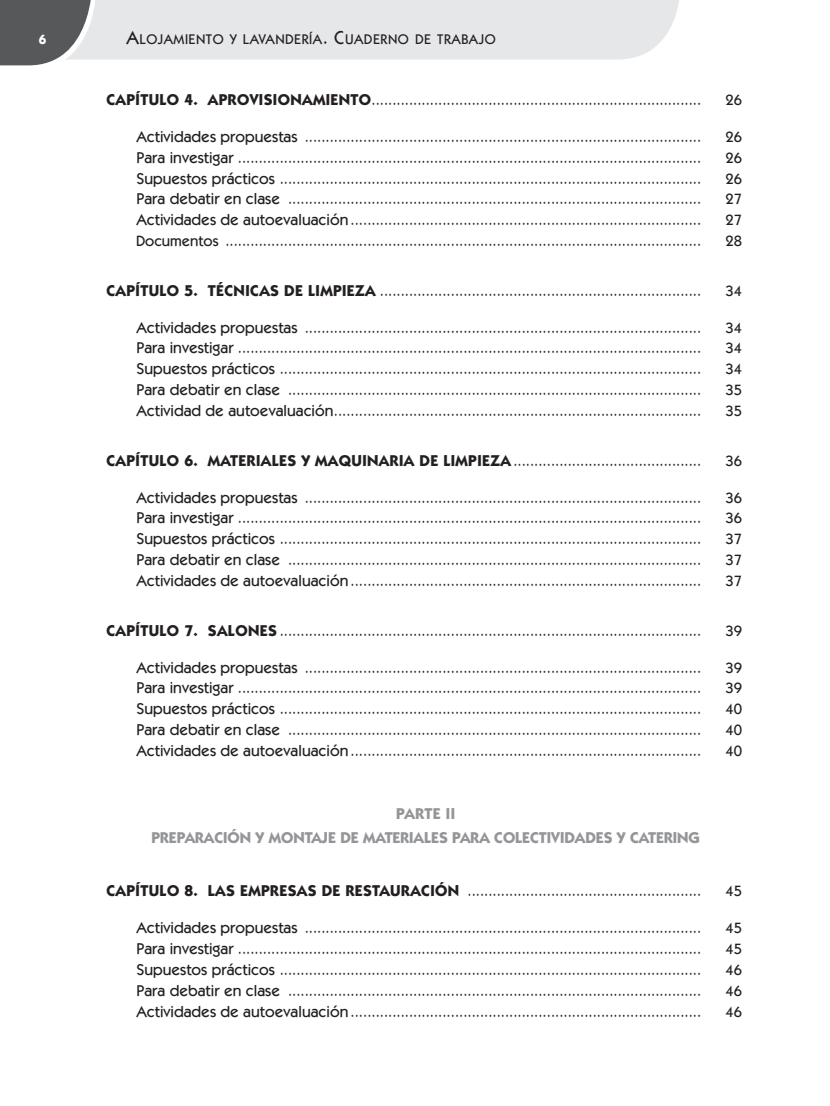
<style>
.page{position:relative;width:830px;height:1106px;background:#fff}
.page>*{position:absolute;margin:0;border:0;box-sizing:border-box;transform-origin:0 0}
.t1{font:700 15.75px/24px "ITC Kabel Std";color:#939598;text-align:center}
.t2{font:500 15px "ITC Kabel Std";color:#231f20}
.t3{font:500 14.1px "ITC Kabel Std";letter-spacing:.035em;color:#231f20}
.t4{font:700 13.5px "ITC Kabel Std";color:#fff}
.s1{font-size:18.75px}
.s2{font-weight:700;font-size:15.75px}
.s3{font-size:15.75px}
</style>
<div class="page">
<div style="left:96px;top:0;width:583px;height:60px;background:#e6e7e9"></div>
<svg style="left:0;top:0;width:96px;height:66px;background:#77787a"></svg>
<p class="t4" style="left:39px;top:34px;width:9px">6</p>
<p class="t3" style="left:127px;top:34px;width:370px"><span class="s1">A</span>LOJAMIENTO Y LAVANDERÍA<span class="s1">. C</span>UADERNO DE TRABAJO</p>
<p class="t2" style="left:106px;top:95px;width:596px"><span class="s2">CAPÍTULO 4. APROVISIONAMIENTO</span>...............................................................................</p>
<p class="t2" style="left:725px;top:95px;width:18px">26</p>
<p class="t2" style="left:136px;top:132px;width:566px"><span class="s3">Actividades propuestas</span> ...............................................................................................</p>
<p class="t2" style="left:725px;top:132px;width:18px">26</p>
<p class="t2" style="left:136px;top:152px;width:566px"><span class="s3">Para investigar</span> ...............................................................................................................</p>
<p class="t2" style="left:725px;top:152px;width:18px">26</p>
<p class="t2" style="left:136px;top:173px;width:566px"><span class="s3">Supuestos prácticos</span> .....................................................................................................</p>
<p class="t2" style="left:725px;top:173px;width:18px">26</p>
<p class="t2" style="left:136px;top:194px;width:566px"><span class="s3">Para debatir en clase</span> ...................................................................................................</p>
<p class="t2" style="left:725px;top:194px;width:18px">27</p>
<p class="t2" style="left:136px;top:215px;width:566px"><span class="s3">Actividades de autoevaluación</span> ....................................................................................</p>
<p class="t2" style="left:725px;top:215px;width:18px">27</p>
<p class="t2" style="left:136px;top:236px;width:566px">Documentos ..................................................................................................................</p>
<p class="t2" style="left:725px;top:236px;width:18px">28</p>
<p class="t2" style="left:106px;top:285px;width:596px"><span class="s2">CAPÍTULO 5. TÉCNICAS DE LIMPIEZA</span> .............................................................................</p>
<p class="t2" style="left:725px;top:285px;width:18px">34</p>
<p class="t2" style="left:136px;top:322px;width:566px"><span class="s3">Actividades propuestas</span> ...............................................................................................</p>
<p class="t2" style="left:725px;top:322px;width:18px">34</p>
<p class="t2" style="left:136px;top:343px;width:566px"><span class="s3">Para investigar</span> ...............................................................................................................</p>
<p class="t2" style="left:725px;top:343px;width:18px">34</p>
<p class="t2" style="left:136px;top:364px;width:566px"><span class="s3">Supuestos prácticos</span> .....................................................................................................</p>
<p class="t2" style="left:725px;top:364px;width:18px">34</p>
<p class="t2" style="left:136px;top:385px;width:566px"><span class="s3">Para debatir en clase</span> ...................................................................................................</p>
<p class="t2" style="left:725px;top:385px;width:18px">35</p>
<p class="t2" style="left:136px;top:405px;width:566px"><span class="s3">Actividad de autoevaluación</span>........................................................................................</p>
<p class="t2" style="left:725px;top:405px;width:18px">35</p>
<p class="t2" style="left:106px;top:455px;width:596px"><span class="s2">CAPÍTULO 6. MATERIALES Y MAQUINARIA DE LIMPIEZA</span> .............................................</p>
<p class="t2" style="left:725px;top:455px;width:18px">36</p>
<p class="t2" style="left:136px;top:492px;width:566px"><span class="s3">Actividades propuestas</span> ...............................................................................................</p>
<p class="t2" style="left:725px;top:492px;width:18px">36</p>
<p class="t2" style="left:136px;top:513px;width:566px"><span class="s3">Para investigar</span> ...............................................................................................................</p>
<p class="t2" style="left:725px;top:513px;width:18px">36</p>
<p class="t2" style="left:136px;top:534px;width:566px"><span class="s3">Supuestos prácticos</span> .....................................................................................................</p>
<p class="t2" style="left:725px;top:534px;width:18px">37</p>
<p class="t2" style="left:136px;top:554px;width:566px"><span class="s3">Para debatir en clase</span> ...................................................................................................</p>
<p class="t2" style="left:725px;top:554px;width:18px">37</p>
<p class="t2" style="left:136px;top:575px;width:566px"><span class="s3">Actividades de autoevaluación</span> ....................................................................................</p>
<p class="t2" style="left:725px;top:575px;width:18px">37</p>
<p class="t2" style="left:106px;top:625px;width:596px"><span class="s2">CAPÍTULO 7. SALONES</span> .....................................................................................................</p>
<p class="t2" style="left:725px;top:625px;width:18px">39</p>
<p class="t2" style="left:136px;top:662px;width:566px"><span class="s3">Actividades propuestas</span> ...............................................................................................</p>
<p class="t2" style="left:725px;top:662px;width:18px">39</p>
<p class="t2" style="left:136px;top:683px;width:566px"><span class="s3">Para investigar</span> ...............................................................................................................</p>
<p class="t2" style="left:725px;top:683px;width:18px">39</p>
<p class="t2" style="left:136px;top:704px;width:566px"><span class="s3">Supuestos prácticos</span> .....................................................................................................</p>
<p class="t2" style="left:725px;top:704px;width:18px">40</p>
<p class="t2" style="left:136px;top:724px;width:566px"><span class="s3">Para debatir en clase</span> ...................................................................................................</p>
<p class="t2" style="left:725px;top:724px;width:18px">40</p>
<p class="t2" style="left:136px;top:745px;width:566px"><span class="s3">Actividades de autoevaluación</span> ....................................................................................</p>
<p class="t2" style="left:725px;top:745px;width:18px">40</p>
<p class="t1" style="left:151px;top:803px;width:549px">PARTE II<br>PREPARACIÓN Y MONTAJE DE MATERIALES PARA COLECTIVIDADES Y CATERING</p>
<p class="t2" style="left:106px;top:886px;width:596px"><span class="s2">CAPÍTULO 8. LAS EMPRESAS DE RESTAURACIÓN</span> ........................................................</p>
<p class="t2" style="left:725px;top:886px;width:18px">45</p>
<p class="t2" style="left:136px;top:923px;width:566px"><span class="s3">Actividades propuestas</span> ...............................................................................................</p>
<p class="t2" style="left:725px;top:923px;width:18px">45</p>
<p class="t2" style="left:136px;top:943px;width:566px"><span class="s3">Para investigar</span> ...............................................................................................................</p>
<p class="t2" style="left:725px;top:943px;width:18px">45</p>
<p class="t2" style="left:136px;top:964px;width:566px"><span class="s3">Supuestos prácticos</span> .....................................................................................................</p>
<p class="t2" style="left:725px;top:964px;width:18px">46</p>
<p class="t2" style="left:136px;top:985px;width:566px"><span class="s3">Para debatir en clase</span> ...................................................................................................</p>
<p class="t2" style="left:725px;top:985px;width:18px">46</p>
<p class="t2" style="left:136px;top:1006px;width:566px"><span class="s3">Actividades de autoevaluación</span> ....................................................................................</p>
<p class="t2" style="left:725px;top:1006px;width:18px">46</p>
</div>
